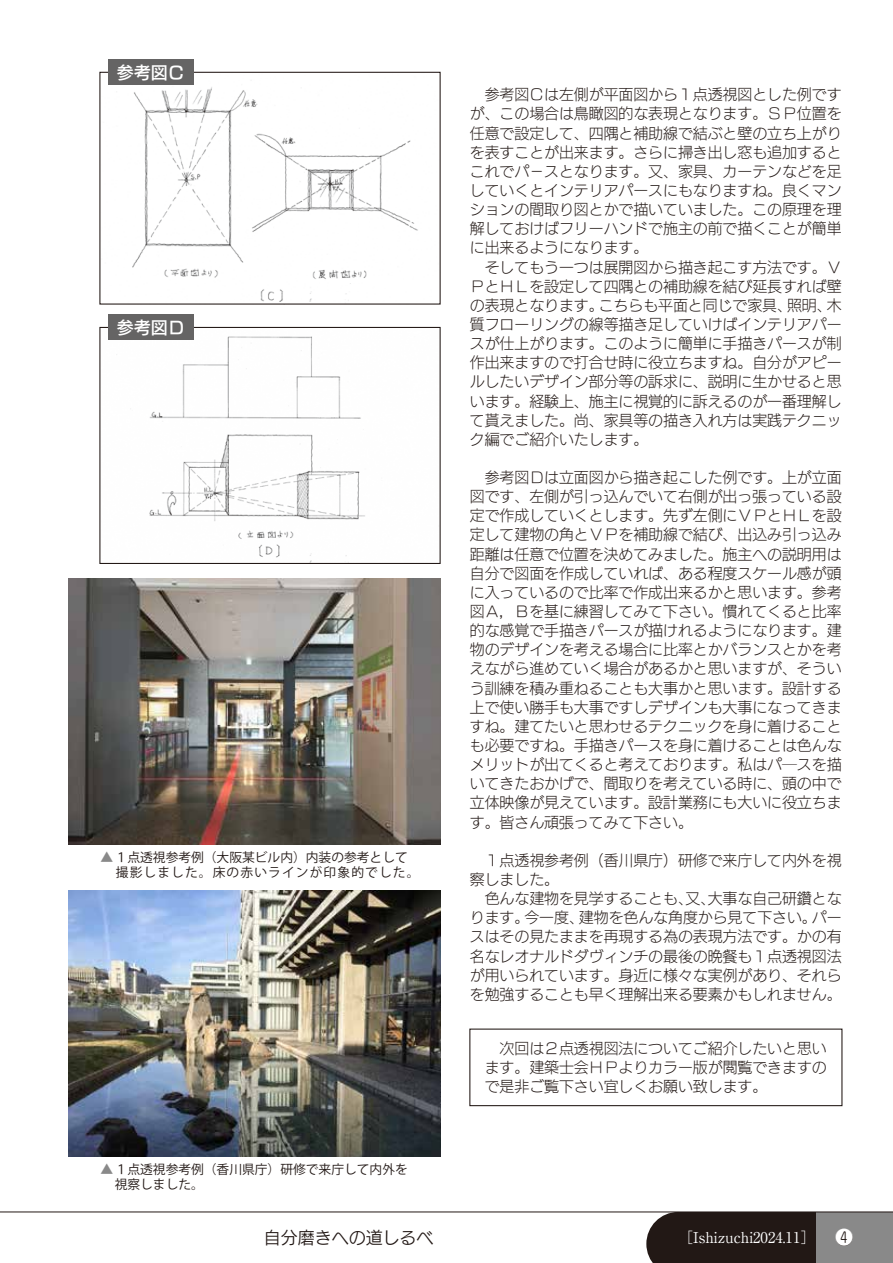
<style>
.page{position:relative;width:893px;height:1263px;background:#fff}
.page>*{position:absolute;margin:0;border:0;box-sizing:border-box;transform-origin:0 0}
.t1{font:16.95px "New Rodin Pro M 90 msp RKSJ H";color:#221815}
.t2{font:16.95px "New Rodin Pro DB 90 msp RKSJ H";color:#fff}
.t3{font:14.85px/19.2px "New Rodin Pro L 90 msp RKSJ H";color:#221815}
.t4{font:14.85px "Ryumin Pro Regular 90 msp RKSJ H";color:#fff}
.t5{font:12.75px "Koz Go Pro Regular 90 msp RKSJ H";color:#221815}
.t6{font:12.75px "Koz Go Pro Regular 90 msp RKSJ H";letter-spacing:.085em;color:#221815}
.s1{color:#898989}
.s2{color:#fff}
.s3{font-family:"Shin M Go Pro Light 90 msp RKSJ H";font-size:18px}
</style>
<div class="page">
<svg style="left:646px;top:1212px;width:32px;height:51px;background:#453d3a"></svg>
<div style="left:678px;top:1212px;width:138px;height:51px;background:#221815"></div>
<div style="left:816px;top:1212px;width:77px;height:51px;background:#898989"></div>
<div style="left:836px;top:1229px;width:17px;height:17px;background:#221815;border-radius:50%"></div>
<hr style="left:0;top:1211px;width:893px;height:1px;background:#221815">
<img style="left:116px;top:329px;width:249px;height:233px">
<div style="left:99px;top:327px;width:342px;height:237px;border:1px solid #221815"></div>
<div style="left:108px;top:315px;width:85px;height:25px;background:#656464"></div>
<img style="left:132px;top:74px;width:286px;height:228px">
<div style="left:108px;top:60px;width:85px;height:25px;background:#656464"></div>
<div style="left:469px;top:1028px;width:373px;height:78px;border:1px solid #221815"></div>
<img style="left:68px;top:578px;width:372px;height:266px">
<img style="left:68px;top:891px;width:372px;height:266px">
<p class="t2" style="left:117px;top:58px;width:69px">参考図Ｃ</p>
<p class="t2" style="left:117px;top:313px;width:69px">参考図Ｄ</p>
<p class="t5" style="left:100px;top:849px;width:309px"><span class="s1">▲</span>１点透視参考例（大阪某ビル内）内装の参考として</p>
<p class="t6" style="left:100px;top:864px;width:321px"><span class="s2">▲</span> 撮影しました。床の赤いラインが印象的でした。</p>
<p class="t5" style="left:100px;top:1161px;width:309px"><span class="s1">▲</span>１点透視参考例（香川県庁）研修で来庁して内外を</p>
<p class="t5" style="left:100px;top:1176px;width:105px"><span class="s2">▲</span>視察しました。</p>
<p class="t3" style="left:470px;top:84px;width:373px">　参考図Ｃは左側が平面図から１点透視図とした例ですが、この場合は鳥瞰図的な表現となります。ＳＰ位置を任意で設定して、四隅と補助線で結ぶと壁の立ち上がりを表すことが出来ます。さらに掃き出し窓も追加するとこれでパ－スとなります。又、家具、カーテンなどを足していくとインテリアパースにもなりますね。良くマンションの間取り図とかで描いていました。この原理を理解しておけばフリーハンドで施主の前で描くことが簡単に出来るようになります。<br>　そしてもう一つは展開図から描き起こす方法です。Ｖ<br>ＰとＨＬを設定して四隅との補助線を結び延長すれば壁の表現となります。こちらも平面と同じで家具、照明、木質フローリングの線等描き足していけばインテリアパースが仕上がります。このように簡単に手描きパースが制作出来ますので打合せ時に役立ちますね。自分がアピールしたいデザイン部分等の訴求に、説明に生かせると思います。経験上、施主に視覚的に訴えるのが一番理解して貰えました。尚、家具等の描き入れ方は実践テクニック編でご紹介いたします。</p>
<p class="t3" style="left:470px;top:467px;width:373px;text-align:justify">　参考図Ｄは立面図から描き起こした例です。上が立面図です、左側が引っ込んでいて右側が出っ張っている設定で作成していくとします。先ず左側にＶＰとＨＬを設定して建物の角とＶＰを補助線で結び、出込み引っ込み距離は任意で位置を決めてみました。施主への説明用は自分で図面を作成していれば、ある程度スケール感が頭に入っているので比率で作成出来るかと思います。参考図Ａ，Ｂを基に練習してみて下さい。慣れてくると比率的な感覚で手描きパースが描けれるようになります。建物のデザインを考える場合に比率とかバランスとかを考えながら進めていく場合があるかと思いますが、そういう訓練を積み重ねることも大事かと思います。設計する上で使い勝手も大事ですしデザインも大事になってきますね。建てたいと思わせるテクニックを身に着けることも必要ですね。手描きパースを身に着けることは色んなメリットが出てくると考えております。私はパ―スを描いてきたおかげで、間取りを考えている時に、頭の中で立体映像が見えています。設計業務にも大いに役立ちます。皆さん頑張ってみて下さい。</p>
<p class="t3" style="left:470px;top:849px;width:373px">　１点透視参考例（香川県庁）研修で来庁して内外を視察しました。<br>　色んな建物を見学することも、又、大事な自己研鑽となります。今一度、建物を色んな角度から見て下さい。パースはその見たままを再現する為の表現方法です。かの有名なレオナルドダヴィンチの最後の晩餐も１点透視図法が用いられています。身近に様々な実例があり、それらを勉強することも早く理解出来る要素かもしれません。</p>
<p class="t3" style="left:485px;top:1037px;width:343px;text-align:justify">　次回は２点透視図法についてご紹介したいと思います。建築士会ＨＰよりカラー版が閲覧できますので是非ご覧下さい宜しくお願い致します。</p>
<p class="t1" style="left:264px;top:1223px;width:171px">自分磨きへの道しるべ</p>
<p class="t4" style="left:678px;top:1226px;width:176px">［Ishizuchi2024.11］ <span class="s3">❹</span></p>
</div>
